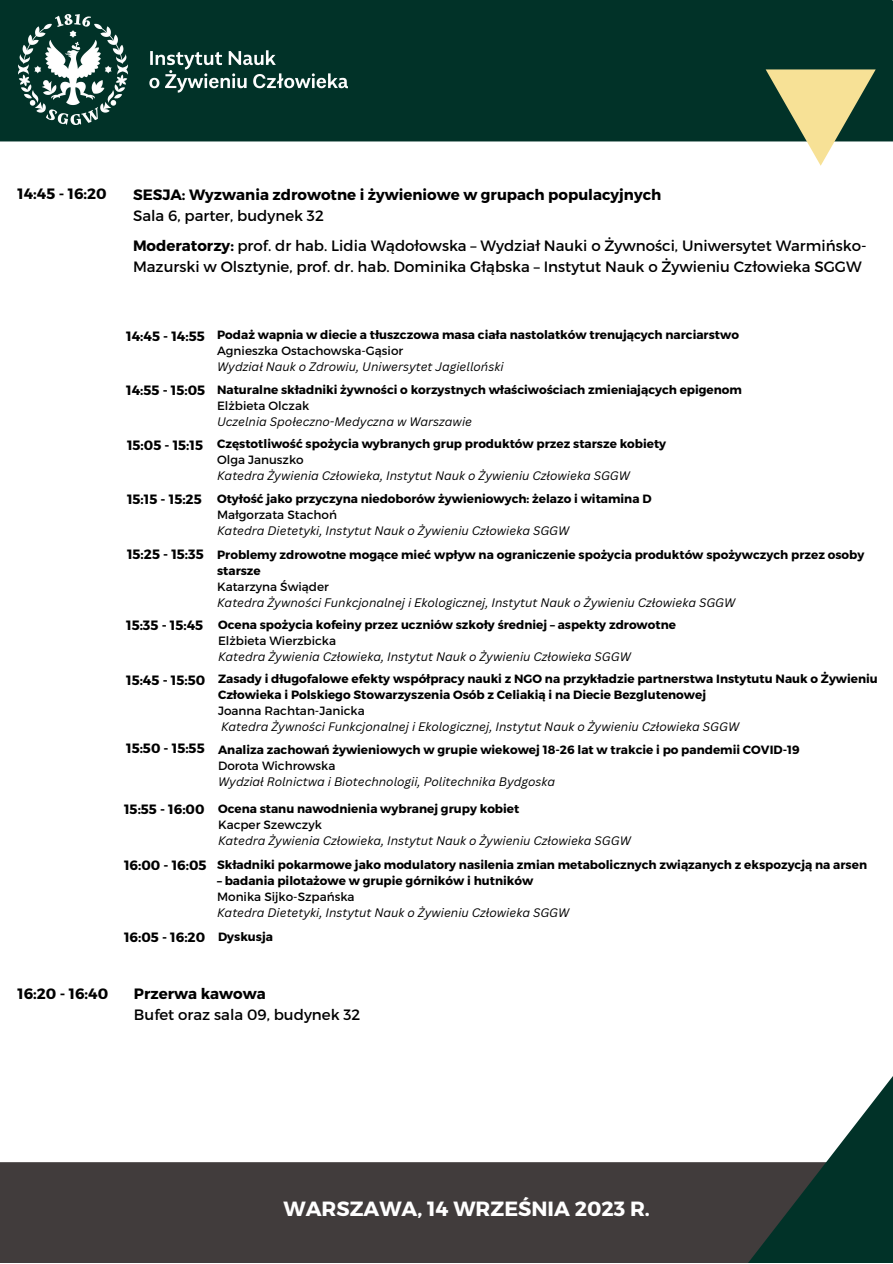
<style>
.page{position:relative;width:893px;height:1264px;background:#fff}
.page>*{position:absolute;margin:0;border:0;box-sizing:border-box;transform-origin:0 0}
.t1{font:700 20.55px "Montserrat";color:#fff}
.t2{font:15px/20.5px "Montserrat";color:#000}
.t3{font:700 15px "Montserrat";color:#000}
.t4{font:700 13.5px "Montserrat";color:#000}
.t5{font:700 12px/16px "Montserrat";color:#000}
.t6{font:italic 12px "Canva Sans";color:#000}
.t7{font:12px "Montserrat";color:#000}
.s1{font-weight:700}
</style>
<div class="page">
<div style="left:0;top:0;width:892px;height:141px;background:#013228"></div>
<img style="left:18px;top:14px;width:329px;height:111px">
<svg style="left:765px;top:69px;width:110px;height:97px"></svg>
<div style="left:0;top:1162px;width:834px;height:100px;background:#413c3c"></div>
<svg style="left:532px;top:1077px;width:360px;height:185px"></svg>
<p class="t3" style="left:18px;top:184px;width:90px">14:45 - 16:20</p>
<p class="t3" style="left:133px;top:185px;width:530px">SESJA: Wyzwania zdrowotne i żywieniowe w grupach populacyjnych</p>
<p class="t2" style="left:133px;top:204px;width:192px">Sala 6, parter, budynek 32</p>
<p class="t2" style="left:133px;top:235px;width:735px"><span class="s1">Moderatorzy:</span> prof. dr hab. Lidia Wądołowska – Wydział Nauki o Żywności, Uniwersytet Warmińsko-<br>Mazurski w Olsztynie, prof. dr. hab. Dominika Głąbska – Instytut Nauk o Żywieniu Człowieka SGGW</p>
<p class="t4" style="left:126px;top:327px;width:80px">14:45 - 14:55</p>
<p class="t4" style="left:126px;top:381px;width:81px">14:55 - 15:05</p>
<p class="t4" style="left:127px;top:436px;width:78px">15:05 - 15:15</p>
<p class="t4" style="left:127px;top:490px;width:76px">15:15 - 15:25</p>
<p class="t4" style="left:127px;top:545px;width:78px">15:25 - 15:35</p>
<p class="t4" style="left:126px;top:616px;width:79px">15:35 - 15:45</p>
<p class="t4" style="left:126px;top:671px;width:81px">15:45 - 15:50</p>
<p class="t4" style="left:126px;top:739px;width:80px">15:50 - 15:55</p>
<p class="t4" style="left:124px;top:800px;width:82px">15:55 - 16:00</p>
<p class="t4" style="left:124px;top:856px;width:84px">16:00 - 16:05</p>
<p class="t5" style="left:217px;top:326px;width:523px">Podaż wapnia w diecie a tłuszczowa masa ciała nastolatków trenujących narciarstwo</p>
<p class="t7" style="left:217px;top:343px;width:188px">Agnieszka Ostachowska-Gąsior</p>
<p class="t6" style="left:217px;top:358px;width:288px">Wydział Nauk o Zdrowiu, Uniwersytet Jagielloński</p>
<p class="t5" style="left:217px;top:381px;width:526px">Naturalne składniki żywności o korzystnych właściwościach zmieniających epigenom</p>
<p class="t7" style="left:217px;top:398px;width:94px">Elżbieta Olczak</p>
<p class="t6" style="left:217px;top:413px;width:256px">Uczelnia Społeczno-Medyczna w Warszawie</p>
<p class="t5" style="left:217px;top:435px;width:450px">Częstotliwość spożycia wybranych grup produktów przez starsze kobiety</p>
<p class="t7" style="left:217px;top:452px;width:88px">Olga Januszko</p>
<p class="t6" style="left:217px;top:467px;width:414px">Katedra Żywienia Człowieka, Instytut Nauk o Żywieniu Człowieka SGGW</p>
<p class="t5" style="left:217px;top:490px;width:436px">Otyłość jako przyczyna niedoborów żywieniowych: żelazo i witamina D</p>
<p class="t7" style="left:217px;top:507px;width:121px">Małgorzata Stachoń</p>
<p class="t6" style="left:217px;top:522px;width:354px">Katedra Dietetyki, Instytut Nauk o Żywieniu Człowieka SGGW</p>
<p class="t5" style="left:217px;top:546px;width:648px">Problemy zdrowotne mogące mieć wpływ na ograniczenie spożycia produktów spożywczych przez osoby starsze</p>
<p class="t7" style="left:217px;top:579px;width:113px">Katarzyna Świąder</p>
<p class="t6" style="left:217px;top:594px;width:519px">Katedra Żywności Funkcjonalnej i Ekologicznej, Instytut Nauk o Żywieniu Człowieka SGGW</p>
<p class="t5" style="left:218px;top:616px;width:459px">Ocena spożycia kofeiny przez uczniów szkoły średniej – aspekty zdrowotne</p>
<p class="t7" style="left:218px;top:633px;width:119px">Elżbieta Wierzbicka</p>
<p class="t6" style="left:218px;top:648px;width:414px">Katedra Żywienia Człowieka, Instytut Nauk o Żywieniu Człowieka SGGW</p>
<p class="t5" style="left:218px;top:670px;width:661px">Zasady i długofalowe efekty współpracy nauki z NGO na przykładzie partnerstwa Instytutu Nauk o Żywieniu<br>Człowieka i Polskiego Stowarzyszenia Osób z Celiakią i na Diecie Bezglutenowej</p>
<p class="t7" style="left:218px;top:703px;width:148px">Joanna Rachtan-Janicka</p>
<p class="t6" style="left:221px;top:718px;width:519px">Katedra Żywności Funkcjonalnej i Ekologicznej, Instytut Nauk o Żywieniu Człowieka SGGW</p>
<p class="t5" style="left:218px;top:740px;width:583px">Analiza zachowań żywieniowych w grupie wiekowej 18-26 lat w trakcie i po pandemii COVID-19</p>
<p class="t7" style="left:218px;top:757px;width:119px">Dorota Wichrowska</p>
<p class="t6" style="left:218px;top:772px;width:339px">Wydział Rolnictwa i Biotechnologii, Politechnika Bydgoska</p>
<p class="t5" style="left:218px;top:800px;width:303px">Ocena stanu nawodnienia wybranej grupy kobiet</p>
<p class="t7" style="left:218px;top:816px;width:105px">Kacper Szewczyk</p>
<p class="t6" style="left:218px;top:832px;width:414px">Katedra Żywienia Człowieka, Instytut Nauk o Żywieniu Człowieka SGGW</p>
<p class="t5" style="left:217px;top:855px;width:651px">Składniki pokarmowe jako modulatory nasilenia zmian metabolicznych związanych z ekspozycją na arsen</p>
<p class="t5" style="left:217px;top:871px;width:317px">– badania pilotażowe w grupie górników i hutników</p>
<p class="t7" style="left:217px;top:888px;width:139px">Monika Sijko-Szpańska</p>
<p class="t6" style="left:217px;top:903px;width:354px">Katedra Dietetyki, Instytut Nauk o Żywieniu Człowieka SGGW</p>
<p class="t4" style="left:124px;top:928px;width:83px">16:05 - 16:20</p>
<p class="t5" style="left:218px;top:928px;width:56px">Dyskusja</p>
<p class="t3" style="left:18px;top:984px;width:92px">16:20 - 16:40</p>
<p class="t3" style="left:134px;top:984px;width:133px">Przerwa kawowa</p>
<p class="t2" style="left:134px;top:1003px;width:228px">Bufet oraz sala 09, budynek 32</p>
<p class="t1" style="left:283px;top:1195px;width:368px">WARSZAWA, 14 WRZEŚNIA 2023 R.</p>
</div>
